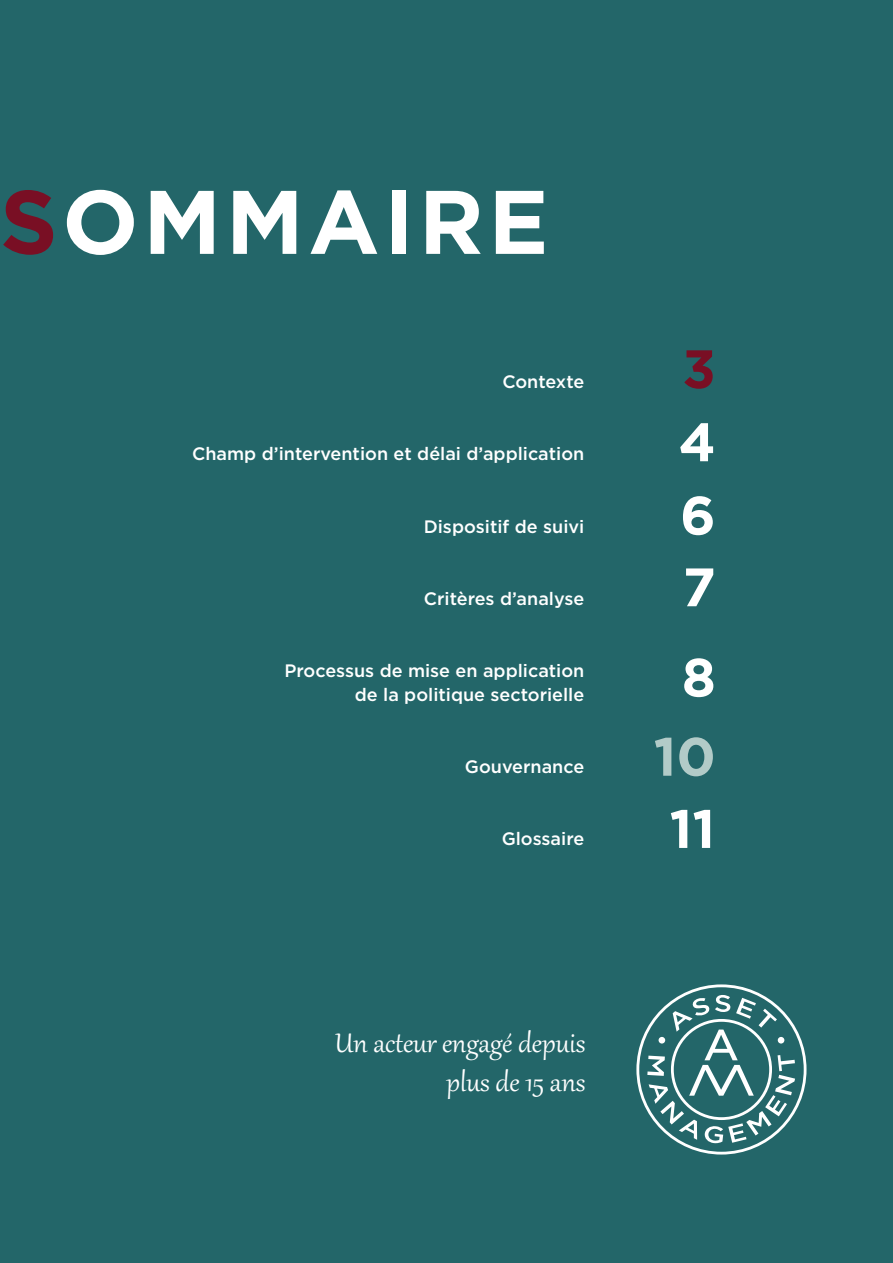
<style>
.page{position:relative;width:893px;height:1263px;background:#236669}
.page>*{position:absolute;margin:0;border:0;box-sizing:border-box;transform-origin:0 0}
.t1{font:700 90px "Gotham";letter-spacing:.05em;color:#fff}
.t2{font:700 54px/72.4px "Gotham";color:#fff;text-align:justify}
.t3{font:700 54px "Gotham";color:#b2cbc8}
.t4{font:700 54px "Gotham";color:#790f24}
.t5{font:33px/39.6px "Gabriola";color:#fff;text-align:right}
.t6{font:500 18px/24px "Gotham";color:#fff;text-align:right}
.s1{color:#790f24}
</style>
<div class="page">
<svg style="left:636px;top:984px;width:170px;height:170px"></svg>
<h1 class="t1" style="left:0;top:170px;width:550px"><span class="s1">S</span>OMMAIRE</h1>
<p class="t6" style="left:502px;top:370px;width:83px">Contexte</p>
<p class="t6" style="left:192px;top:442px;width:394px">Champ d’intervention et délai d’application</p>
<p class="t6" style="left:424px;top:514px;width:162px">Dispositif de suivi</p>
<p class="t6" style="left:424px;top:586px;width:162px">Critères d’analyse</p>
<p class="t6" style="left:284px;top:658px;width:301px">Processus de mise en application de la politique sectorielle</p>
<p class="t6" style="left:465px;top:754px;width:121px">Gouvernance</p>
<p class="t6" style="left:502px;top:826px;width:84px">Glossaire</p>
<h2 class="t4" style="left:682px;top:338px;width:35px">3</h2>
<h2 class="t2" style="left:679px;top:404px;width:39px">4<br>6<br>7</h2>
<h2 class="t2" style="left:682px;top:640px;width:36px">8</h2>
<h2 class="t3" style="left:654px;top:725px;width:64px">10</h2>
<h2 class="t2" style="left:669px;top:791px;width:47px">11</h2>
<h3 class="t5" style="left:335px;top:1020px;width:252px">Un acteur engagé depuis plus de 15 ans</h3>
</div>
